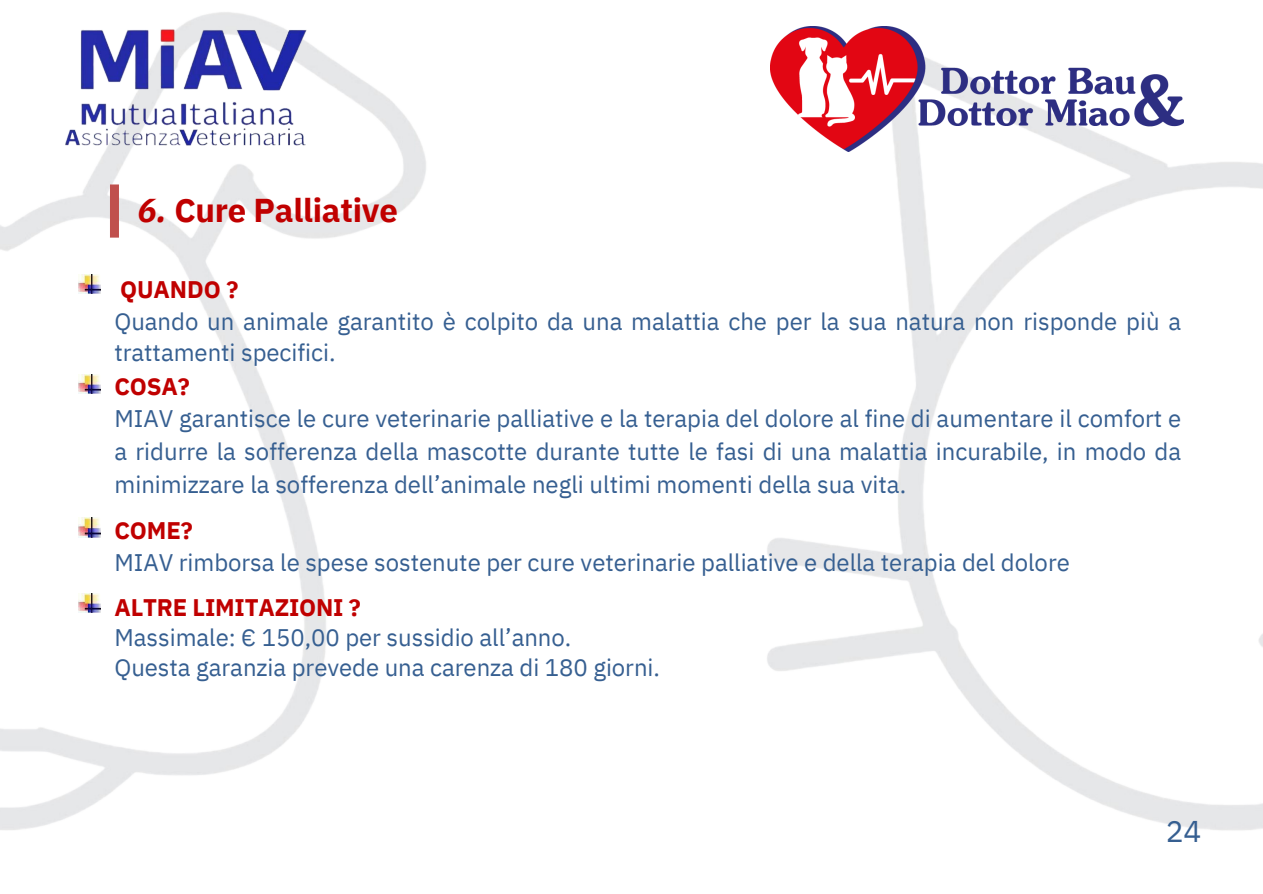
<style>
.page{position:relative;width:1263px;height:894px;background:#fff}
.page>*{position:absolute;margin:0;border:0;box-sizing:border-box;transform-origin:0 0}
.t1{font:700 33px "IBM Plex Sans";letter-spacing:-.01em;color:#c00000}
.t2{font:29.85px "IBM Plex Sans";color:#365f91}
.t3{font:24px/32.7px "IBM Plex Sans";color:#365f91}
.t4{font:700 24px "IBM Plex Sans";letter-spacing:-.01em;color:#c00000}
.s1{font-style:italic}
</style>
<div class="page">
<img style="left:0;top:12px;width:1262px;height:818px">
<img style="left:39px;top:19px;width:285px;height:135px">
<div style="left:110px;top:184px;width:9px;height:53px;background:#c0504d"></div>
<img style="left:79px;top:274px;width:21px;height:19px">
<img style="left:79px;top:374px;width:21px;height:20px">
<img style="left:79px;top:517px;width:21px;height:20px">
<img style="left:79px;top:593px;width:21px;height:19px">
<img style="left:771px;top:27px;width:412px;height:124px">
<p class="t1" style="left:137px;top:188px;width:262px"><span class="s1">6.</span> Cure Palliative</p>
<p class="t4" style="left:120px;top:273px;width:120px">QUANDO ?</p>
<p class="t3" style="left:114px;top:304px;width:1068px;line-height:31.8px">Quando un animale garantito è colpito da una malattia che per la sua natura non risponde più a trattamenti specifici.</p>
<p class="t4" style="left:114px;top:370px;width:77px">COSA?</p>
<p class="t3" style="left:114px;top:402px;width:1068px;text-align:justify">MIAV garantisce le cure veterinarie palliative e la terapia del dolore al fine di aumentare il comfort e a ridurre la sofferenza della mascotte durante tutte le fasi di una malattia incurabile, in modo da minimizzare la sofferenza dell’animale negli ultimi momenti della sua vita.</p>
<p class="t4" style="left:114px;top:514px;width:80px">COME?</p>
<p class="t3" style="left:114px;top:545px;width:957px">MIAV rimborsa le spese sostenute per cure veterinarie palliative e della terapia del dolore</p>
<p class="t4" style="left:114px;top:590px;width:248px">ALTRE LIMITAZIONI ?</p>
<p class="t3" style="left:114px;top:620px;width:458px">Massimale: € 150,00 per sussidio all’anno.</p>
<p class="t3" style="left:114px;top:650px;width:547px">Questa garanzia prevede una carenza di 180 giorni.</p>
<p class="t2" style="left:1166px;top:811px;width:37px">24</p>
</div>
